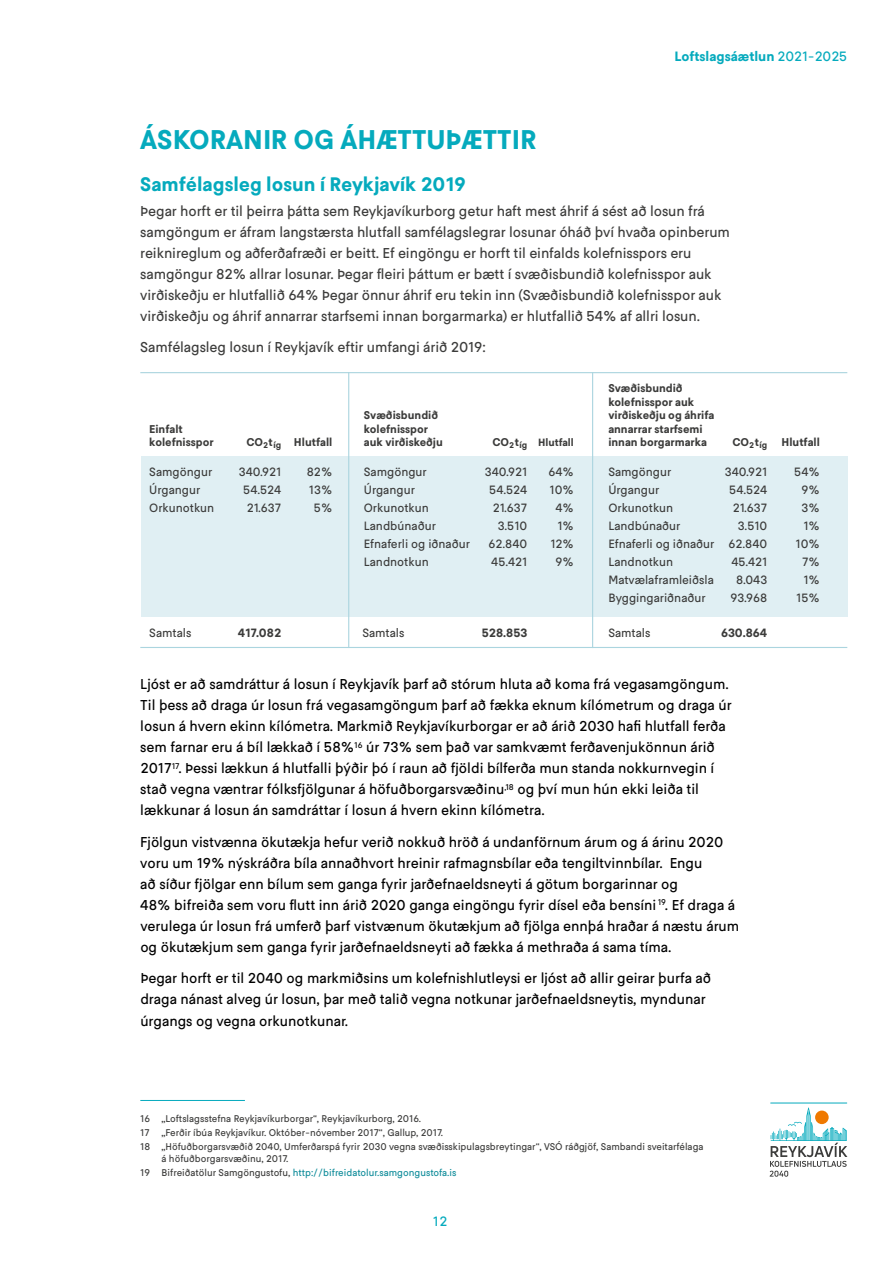
<style>
.page{position:relative;width:893px;height:1263px;background:#fff}
.page>*{position:absolute;margin:0;border:0;box-sizing:border-box;transform-origin:0 0}
.t1{font:700 27px "L15";color:#05aabd}
.t2{font:700 19.5px "L15";color:#05aabd}
.t3{font:14.25px/21px "L15";color:#000}
.t4{font:14.25px/21px "L15";letter-spacing:-.005em;color:#3c3c3b}
.t5{font:700 13.5px "L15";color:#05aabd}
.t6{font:13.5px "L15";color:#05aabd}
.t7{font:12px "L15";color:#3c3c3b}
.t8{font:700 12px "L15";color:#3c3c3b}
.t9{font:700 11.25px/13.5px "L15";color:#3c3c3b}
.t10{font:700 10.5px "L15";color:#3c3c3b}
.t11{font:9.75px/14.1px "L15";color:#3c3c3b}
.s1{font-weight:400}
.s2{font-size:11.25px}
.s3{color:#0f8c9a}
</style>
<div class="page">
<hr style="left:771px;top:1103px;width:76px;height:1px;background:#05aabd">
<svg style="left:770px;top:1107px;width:77px;height:70px"></svg>
<div style="left:141px;top:456px;width:706px;height:161px;background:#e0eff3"></div>
<hr style="left:140px;top:647px;width:707px;height:1px;background:#abd5df">
<hr style="left:140px;top:372px;width:707px;height:1px;background:#abd5df">
<hr style="left:348px;top:372px;width:1px;height:276px;background:#abd5df">
<hr style="left:592px;top:372px;width:1px;height:276px;background:#abd5df">
<hr style="left:140px;top:1100px;width:105px;height:1px;background:#05aabd">
<p class="t5" style="left:675px;top:47px;width:174px">Loftslagsáætlun <span class="s1">2021-2025</span></p>
<h1 class="t1" style="left:140px;top:122px;width:398px">ÁSKORANIR OG ÁHÆTTUÞÆTTIR</h1>
<h2 class="t2" style="left:140px;top:172px;width:327px">Samfélagsleg losun í Reykjavík 2019</h2>
<p class="t4" style="left:140px;top:200px;width:591px">Þegar horft er til þeirra þátta sem Reykjavíkurborg getur haft mest áhrif á sést að losun frá samgöngum er áfram langstærsta hlutfall samfélagslegrar losunar óháð því hvaða opinberum reiknireglum og aðferðafræði er beitt. Ef eingöngu er horft til einfalds kolefnisspors eru samgöngur 82% allrar losunar. Þegar fleiri þáttum er bætt í svæðisbundið kolefnisspor auk virðiskeðju er hlutfallið 64% Þegar önnur áhrif eru tekin inn (Svæðisbundið kolefnisspor auk virðiskeðju og áhrif annarrar starfsemi innan borgarmarka) er hlutfallið 54% af allri losun.</p>
<p class="t4" style="left:140px;top:337px;width:347px">Samfélagsleg losun í Reykjavík eftir umfangi árið 2019:</p>
<p class="t9" style="left:608px;top:381px;width:87px">Svæðisbundið kolefnisspor auk</p>
<p class="t9" style="left:364px;top:408px;width:76px">Svæðisbundið</p>
<p class="t9" style="left:608px;top:408px;width:107px">virðiskeðju og áhrifa</p>
<p class="t9" style="left:149px;top:422px;width:35px">Einfalt</p>
<p class="t9" style="left:364px;top:422px;width:66px">kolefnisspor</p>
<p class="t9" style="left:608px;top:422px;width:96px">annarrar starfsemi</p>
<p class="t9" style="left:149px;top:435px;width:66px">kolefnisspor</p>
<p class="t9" style="left:246px;top:435px;width:87px">CO<sub>2</sub>t<sub>íg</sub> Hlutfall</p>
<p class="t9" style="left:364px;top:435px;width:81px">auk virðiskeðju</p>
<p class="t10" style="left:492px;top:436px;width:83px"><span class="s2">CO</span><sub>2</sub><span class="s2">t</span><sub>íg</sub> Hlutfall</p>
<p class="t9" style="left:608px;top:435px;width:100px">innan borgarmarka</p>
<p class="t9" style="left:732px;top:435px;width:36px">CO<sub>2</sub>t<sub>íg</sub></p>
<p class="t9" style="left:781px;top:435px;width:40px">Hlutfall</p>
<p class="t7" style="left:149px;top:464px;width:64px">Samgöngur</p>
<p class="t7" style="left:239px;top:464px;width:44px">340.921</p>
<p class="t7" style="left:307px;top:464px;width:27px">82%</p>
<p class="t7" style="left:364px;top:464px;width:64px">Samgöngur</p>
<p class="t7" style="left:485px;top:464px;width:44px">340.921</p>
<p class="t7" style="left:548px;top:464px;width:27px">64%</p>
<p class="t7" style="left:608px;top:464px;width:64px">Samgöngur</p>
<p class="t7" style="left:725px;top:464px;width:44px">340.921</p>
<p class="t7" style="left:794px;top:464px;width:27px">54%</p>
<p class="t7" style="left:149px;top:482px;width:52px">Úrgangur</p>
<p class="t7" style="left:243px;top:482px;width:40px">54.524</p>
<p class="t7" style="left:309px;top:482px;width:25px">13%</p>
<p class="t7" style="left:364px;top:482px;width:52px">Úrgangur</p>
<p class="t7" style="left:489px;top:482px;width:40px">54.524</p>
<p class="t7" style="left:550px;top:482px;width:26px">10%</p>
<p class="t7" style="left:608px;top:482px;width:52px">Úrgangur</p>
<p class="t7" style="left:729px;top:482px;width:40px">54.524</p>
<p class="t7" style="left:801px;top:482px;width:20px">9%</p>
<p class="t7" style="left:149px;top:500px;width:66px">Orkunotkun</p>
<p class="t7" style="left:247px;top:500px;width:36px">21.637</p>
<p class="t7" style="left:314px;top:500px;width:20px">5%</p>
<p class="t7" style="left:364px;top:500px;width:66px">Orkunotkun</p>
<p class="t7" style="left:493px;top:500px;width:36px">21.637</p>
<p class="t7" style="left:555px;top:500px;width:20px">4%</p>
<p class="t7" style="left:608px;top:500px;width:66px">Orkunotkun</p>
<p class="t7" style="left:733px;top:500px;width:36px">21.637</p>
<p class="t7" style="left:802px;top:500px;width:20px">3%</p>
<p class="t7" style="left:364px;top:518px;width:74px">Landbúnaður</p>
<p class="t7" style="left:498px;top:518px;width:31px">3.510</p>
<p class="t7" style="left:557px;top:518px;width:18px">1%</p>
<p class="t7" style="left:608px;top:518px;width:74px">Landbúnaður</p>
<p class="t7" style="left:738px;top:518px;width:31px">3.510</p>
<p class="t7" style="left:803px;top:518px;width:18px">1%</p>
<p class="t7" style="left:364px;top:536px;width:108px">Efnaferli og iðnaður</p>
<p class="t7" style="left:489px;top:536px;width:40px">62.840</p>
<p class="t7" style="left:550px;top:536px;width:25px">12%</p>
<p class="t7" style="left:608px;top:536px;width:160px">Efnaferli og iðnaður 62.840</p>
<p class="t7" style="left:796px;top:536px;width:26px">10%</p>
<p class="t7" style="left:364px;top:554px;width:66px">Landnotkun</p>
<p class="t7" style="left:491px;top:554px;width:38px">45.421</p>
<p class="t7" style="left:555px;top:554px;width:20px">9%</p>
<p class="t7" style="left:608px;top:554px;width:66px">Landnotkun</p>
<p class="t7" style="left:731px;top:554px;width:38px">45.421</p>
<p class="t7" style="left:802px;top:554px;width:19px">7%</p>
<p class="t7" style="left:608px;top:572px;width:107px">Matvælaframleiðsla</p>
<p class="t7" style="left:736px;top:572px;width:33px">8.043</p>
<p class="t7" style="left:803px;top:572px;width:18px">1%</p>
<p class="t7" style="left:608px;top:590px;width:99px">Byggingariðnaður</p>
<p class="t7" style="left:731px;top:590px;width:38px">93.968</p>
<p class="t7" style="left:796px;top:590px;width:25px">15%</p>
<p class="t7" style="left:149px;top:625px;width:44px">Samtals</p>
<p class="t8" style="left:238px;top:625px;width:45px">417.082</p>
<p class="t7" style="left:362px;top:625px;width:44px">Samtals</p>
<p class="t8" style="left:482px;top:625px;width:47px">528.853</p>
<p class="t7" style="left:608px;top:625px;width:44px">Samtals</p>
<p class="t8" style="left:721px;top:625px;width:48px">630.864</p>
<p class="t3" style="left:140px;top:674px;width:593px">Ljóst er að samdráttur á losun í Reykjavík þarf að stórum hluta að koma frá vegasamgöngum.<br>Til þess að draga úr losun frá vegasamgöngum þarf að fækka eknum kílómetrum og draga úr losun á hvern ekinn kílómetra. Markmið Reykjavíkurborgar er að árið 2030 hafi hlutfall ferða sem farnar eru á bíl lækkað í 58%<sup>16</sup> úr 73% sem það var samkvæmt ferðavenjukönnun árið 2017<sup>17</sup>. Þessi lækkun á hlutfalli þýðir þó í raun að fjöldi bílferða mun standa nokkurnvegin í stað vegna væntrar fólksfjölgunar á höfuðborgarsvæðinu<sup>,18</sup> og því mun hún ekki leiða til lækkunar á losun án samdráttar í losun á hvern ekinn kílómetra.</p>
<p class="t3" style="left:140px;top:831px;width:600px">Fjölgun vistvænna ökutækja hefur verið nokkuð hröð á undanförnum árum og á árinu 2020 voru um 19% nýskráðra bíla annaðhvort hreinir rafmagnsbílar eða tengiltvinnbílar. Engu<br>að síður fjölgar enn bílum sem ganga fyrir jarðefnaeldsneyti á götum borgarinnar og<br>48% bifreiða sem voru flutt inn árið 2020 ganga eingöngu fyrir dísel eða bensíni <sup>19</sup>. Ef draga á verulega úr losun frá umferð þarf vistvænum ökutækjum að fjölga ennþá hraðar á næstu árum og ökutækjum sem ganga fyrir jarðefnaeldsneyti að fækka á methraða á sama tíma.</p>
<p class="t3" style="left:140px;top:968px;width:572px">Þegar horft er til 2040 og markmiðsins um kolefnishlutleysi er ljóst að allir geirar þurfa að draga nánast alveg úr losun, þar með talið vegna notkunar jarðefnaeldsneytis, myndunar úrgangs og vegna orkunotkunar.</p>
<p class="t11" style="left:140px;top:1111px;width:565px">16 „Loftslagsstefna Reykjavíkurborgar“, Reykjavíkurborg, 2016.<br>17 „Ferðir íbúa Reykjavíkur. Október-nóvember 2017“, Gallup, 2017.<br>18 „Höfuðborgarsvæðið 2040, Umferðarspá fyrir 2030 vegna svæðisskipulagsbreytingar“, VSÓ ráðgjöf, Sambandi sveitarfélaga</p>
<p class="t11" style="left:140px;top:1151px;width:318px;text-indent:21px">á höfuðborgarsvæðinu, 2017.<br>19 Bifreiðatölur Samgöngustofu, <span class="s3">http://bifreidatolur.samgongustofa.is</span></p>
<p class="t6" style="left:433px;top:1212px;width:16px">12</p>
</div>
